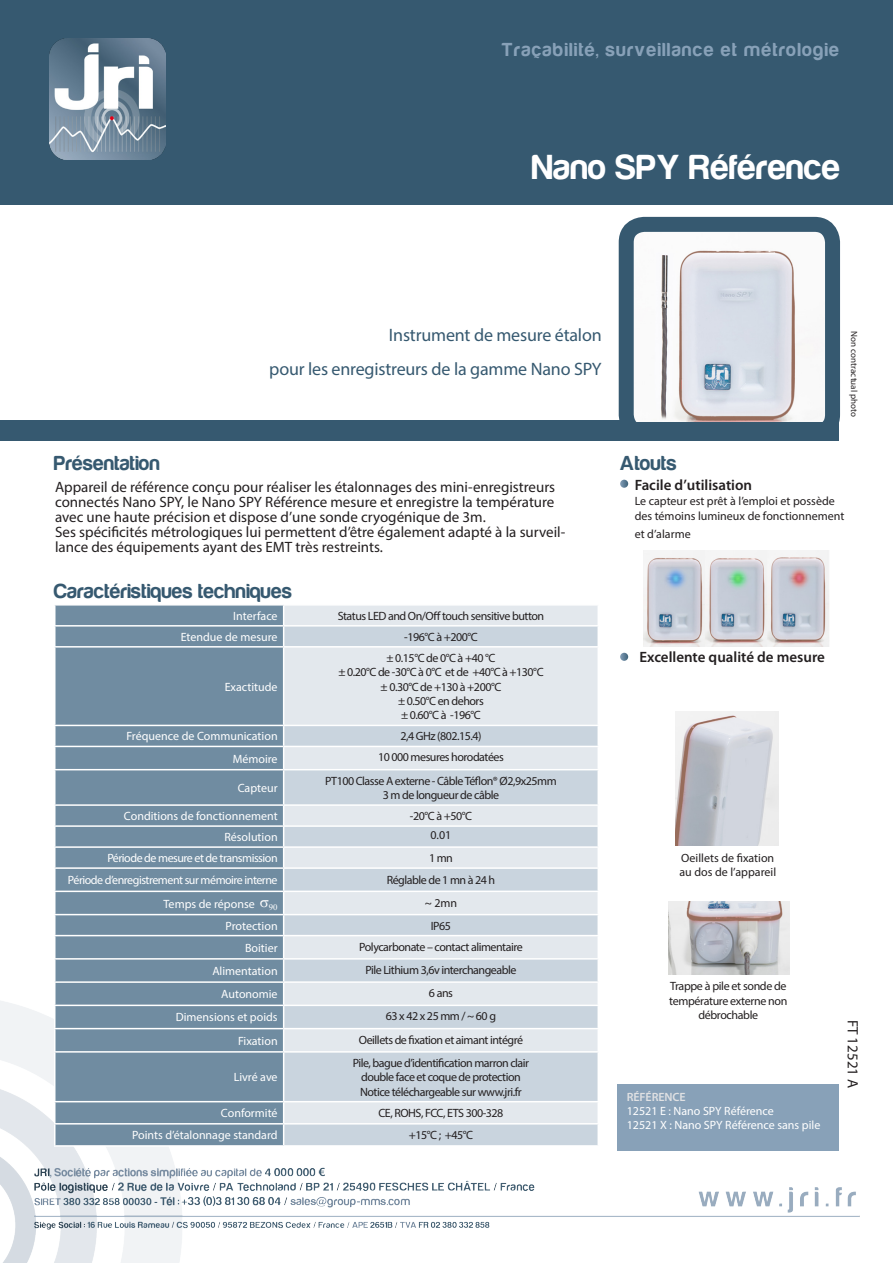
<style>
.page{position:relative;width:893px;height:1263px;background:#fff}
.page>*{position:absolute;margin:0;border:0;box-sizing:border-box;transform-origin:0 0}
.t1{font:36px "Harabara";letter-spacing:.02em;color:#fff}
.t2{font:21px "Harabara";letter-spacing:.02em;color:#365970}
.t3{font:19.5px "Harabara";letter-spacing:.08em;color:#88a1b8}
.t4{font:18px "Myriad Pro";letter-spacing:-.01em;color:#365970}
.t5{font:15px/15px "Myriad Pro";color:#231f20;text-align:justify}
.t6{font:600 15px "Myriad Pro";color:#231f20}
.t7{font:12px/14.4px "Myriad Pro";letter-spacing:-.04em;color:#231f20;text-align:center}
.t8{font:12px "Myriad Pro";color:#fff}
.t9{font:12px/15px "Myriad Pro";color:#231f20}
.t10{font:12px "Myriad Pro";letter-spacing:-.04em;color:#fff}
.t11{font:600 12px "Myriad Pro";letter-spacing:-.01em;color:#e0e1e3}
.t12{font:9px "Myriad Pro";color:#231f20}
</style>
<div class="page">
<img style="left:0;top:1001px;width:860px;height:262px">
<div style="left:0;top:0;width:893px;height:205px;background:#365970"></div>
<img style="left:49px;top:38px;width:117px;height:121px">
<div style="left:56px;top:605px;width:227px;height:540px;background:#708ca1"></div>
<div style="left:284px;top:605px;width:313px;height:20px;background:#e3e8ed"></div>
<svg style="left:284px;top:626px;width:313px;height:519px;fill:#e3e8ed"></svg>
<hr style="left:284px;top:646px;width:315px;height:1px;background:#fff">
<hr style="left:284px;top:725px;width:315px;height:1px;background:#fff">
<hr style="left:284px;top:746px;width:315px;height:1px;background:#fff">
<hr style="left:284px;top:769px;width:315px;height:1px;background:#fff">
<hr style="left:284px;top:867px;width:315px;height:2px;background:#fff">
<hr style="left:284px;top:890px;width:315px;height:2px;background:#fff">
<hr style="left:284px;top:914px;width:315px;height:1px;background:#fff">
<hr style="left:284px;top:935px;width:315px;height:1px;background:#fff">
<hr style="left:284px;top:958px;width:315px;height:1px;background:#fff">
<hr style="left:284px;top:981px;width:315px;height:2px;background:#fff">
<hr style="left:284px;top:1004px;width:315px;height:2px;background:#fff">
<hr style="left:284px;top:1028px;width:315px;height:1px;background:#fff">
<hr style="left:284px;top:1051px;width:315px;height:1px;background:#fff">
<hr style="left:284px;top:1101px;width:315px;height:1px;background:#fff">
<hr style="left:284px;top:1123px;width:315px;height:1px;background:#fff">
<hr style="left:284px;top:1145px;width:315px;height:2px;background:#fff">
<hr style="left:54px;top:625px;width:230px;height:1px;background:#fff">
<hr style="left:54px;top:646px;width:230px;height:1px;background:#fff">
<hr style="left:54px;top:725px;width:230px;height:1px;background:#fff">
<hr style="left:54px;top:746px;width:230px;height:1px;background:#fff">
<hr style="left:54px;top:769px;width:230px;height:1px;background:#fff">
<hr style="left:54px;top:804px;width:230px;height:2px;background:#fff">
<hr style="left:54px;top:825px;width:229px;height:2px;background:#fff">
<hr style="left:54px;top:846px;width:230px;height:2px;background:#fff">
<svg style="left:55px;top:806px;width:1px;height:61px"></svg>
<hr style="left:54px;top:867px;width:230px;height:2px;background:#fff">
<hr style="left:54px;top:890px;width:230px;height:2px;background:#fff">
<hr style="left:54px;top:914px;width:230px;height:1px;background:#fff">
<hr style="left:54px;top:935px;width:230px;height:1px;background:#fff">
<hr style="left:54px;top:958px;width:230px;height:1px;background:#fff">
<hr style="left:54px;top:981px;width:230px;height:2px;background:#fff">
<hr style="left:54px;top:983px;width:2px;height:21px;background:#fff">
<hr style="left:54px;top:1004px;width:230px;height:2px;background:#fff">
<hr style="left:54px;top:1006px;width:2px;height:22px;background:#fff">
<hr style="left:54px;top:1028px;width:230px;height:1px;background:#fff">
<hr style="left:54px;top:1029px;width:2px;height:22px;background:#fff">
<hr style="left:54px;top:1051px;width:230px;height:1px;background:#fff">
<hr style="left:54px;top:1052px;width:2px;height:49px;background:#fff">
<hr style="left:54px;top:1101px;width:230px;height:1px;background:#fff">
<hr style="left:54px;top:1102px;width:2px;height:21px;background:#fff">
<hr style="left:54px;top:1123px;width:230px;height:1px;background:#fff">
<hr style="left:54px;top:1124px;width:2px;height:21px;background:#fff">
<hr style="left:54px;top:1145px;width:230px;height:2px;background:#fff">
<hr style="left:284px;top:804px;width:315px;height:2px;background:#fff">
<hr style="left:283px;top:825px;width:316px;height:2px;background:#fff">
<hr style="left:284px;top:846px;width:315px;height:2px;background:#fff">
<svg style="left:597px;top:806px;width:1px;height:61px"></svg>
<hr style="left:597px;top:983px;width:2px;height:21px;background:#fff">
<hr style="left:597px;top:1006px;width:2px;height:22px;background:#fff">
<svg style="left:283px;top:825px;width:1px;height:226px"></svg>
<hr style="left:597px;top:1029px;width:2px;height:22px;background:#fff">
<hr style="left:283px;top:1052px;width:1px;height:49px;background:#fff">
<hr style="left:597px;top:1052px;width:2px;height:49px;background:#fff">
<hr style="left:597px;top:1102px;width:2px;height:21px;background:#fff">
<svg style="left:283px;top:1102px;width:1px;height:43px"></svg>
<hr style="left:597px;top:1124px;width:2px;height:21px;background:#fff">
<svg style="left:620px;top:480px;width:8px;height:8px"></svg>
<svg style="left:620px;top:653px;width:8px;height:8px"></svg>
<div style="left:0;top:420px;width:839px;height:20px;background:#365970"></div>
<div style="left:617px;top:1084px;width:222px;height:67px;background:#88a1b8"></div>
<img style="left:635px;top:233px;width:189px;height:188px">
<div style="left:619px;top:217px;width:221px;height:223px;border:15px solid #365970;border-radius:18px"></div>
<img style="left:643px;top:550px;width:186px;height:96px">
<img style="left:675px;top:711px;width:103px;height:134px">
<img style="left:668px;top:902px;width:122px;height:73px">
<svg style="left:269px;top:904px;width:8px;height:6px"></svg>
<p class="t3" style="left:502px;top:39px;width:339px">Traçabilité, surveillance et métrologie</p>
<p class="t1" style="left:532px;top:148px;width:309px">Nano SPY Référence</p>
<p class="t4" style="left:389px;top:324px;width:214px">Instrument de mesure étalon</p>
<p class="t4" style="left:269px;top:358px;width:334px">pour les enregistreurs de la gamme Nano SPY</p>
<p class="t12" style="left:860px;top:331px;width:87px;rotate:90deg">Non contractual photo</p>
<p class="t2" style="left:54px;top:452px;width:107px">Présentation</p>
<p class="t5" style="left:55px;top:479px;width:502px">Appareil de référence conçu pour réaliser les étalonnages des mini-enregistreurs connectés Nano SPY, le Nano SPY Référence mesure et enregistre la température avec une haute précision et dispose d’une sonde cryogénique de 3m.</p>
<p class="t5" style="left:55px;top:524px;width:512px">Ses spécificités métrologiques lui permettent d’être également adapté à la surveil&shy;lance des équipements ayant des EMT très restreints.</p>
<p class="t2" style="left:54px;top:580px;width:239px">Caractéristiques techniques</p>
<p class="t8" style="left:233px;top:608px;width:46px">Interface</p>
<p class="t7" style="left:338px;top:608px;width:208px">Status LED and On/Off touch sensitive button</p>
<p class="t8" style="left:181px;top:629px;width:98px">Etendue de mesure</p>
<p class="t7" style="left:404px;top:629px;width:75px">-196°C à +200°C</p>
<p class="t8" style="left:225px;top:679px;width:54px">Exactitude</p>
<p class="t7" style="left:387px;top:650px;width:110px">± 0.15°C de 0°C à +40 °C</p>
<p class="t7" style="left:338px;top:665px;width:207px">± 0.20°C de -30°C à 0°C et de +40°C à +130°C</p>
<p class="t7" style="left:381px;top:679px;width:122px">± 0.30°C de +130 à +200°C</p>
<p class="t7" style="left:398px;top:694px;width:87px">± 0.50°C en dehors</p>
<p class="t7" style="left:401px;top:708px;width:81px">± 0.60°C à -196°C</p>
<p class="t8" style="left:126px;top:729px;width:153px">Fréquence de Communication</p>
<p class="t7" style="left:400px;top:729px;width:83px">2,4 GHz (802.15.4)</p>
<p class="t8" style="left:233px;top:751px;width:46px">Mémoire</p>
<p class="t7" style="left:378px;top:750px;width:127px">10 000 mesures horodatées</p>
<p class="t8" style="left:238px;top:780px;width:41px">Capteur</p>
<p class="t7" style="left:325px;top:773px;width:233px">PT100 Classe A externe - Câble Téflon® Ø2,9x25mm</p>
<p class="t7" style="left:383px;top:788px;width:118px">3 m de longueur de câble</p>
<p class="t8" style="left:124px;top:809px;width:155px">Conditions de fonctionnement</p>
<p class="t7" style="left:410px;top:809px;width:64px">-20°C à +50°C</p>
<p class="t8" style="left:224px;top:830px;width:55px">Résolution</p>
<p class="t7" style="left:430px;top:828px;width:22px">0.01</p>
<p class="t10" style="left:107px;top:851px;width:172px">Période de mesure et de transmission</p>
<p class="t7" style="left:429px;top:851px;width:25px">1 mn</p>
<p class="t10" style="left:68px;top:873px;width:211px">Période d’enregistrement sur mémoire interne</p>
<p class="t7" style="left:387px;top:873px;width:110px">Réglable de 1 mn à 24 h</p>
<p class="t8" style="left:164px;top:897px;width:107px">Temps de réponse ▲</p>
<p class="t7" style="left:425px;top:896px;width:34px">~ 2mn</p>
<p class="t8" style="left:226px;top:918px;width:54px">Protection</p>
<p class="t7" style="left:431px;top:918px;width:22px">IP65</p>
<p class="t8" style="left:245px;top:940px;width:34px">Boitier</p>
<p class="t7" style="left:359px;top:939px;width:165px">Polycarbonate – contact alimentaire</p>
<p class="t8" style="left:212px;top:963px;width:67px">Alimentation</p>
<p class="t7" style="left:365px;top:962px;width:153px">Pile Lithium 3,6v interchangeable</p>
<p class="t8" style="left:221px;top:987px;width:58px">Autonomie</p>
<p class="t7" style="left:429px;top:986px;width:25px">6 ans</p>
<p class="t8" style="left:176px;top:1010px;width:103px">Dimensions et poids</p>
<p class="t7" style="left:386px;top:1009px;width:112px">63 x 42 x 25 mm / ~ 60 g</p>
<p class="t8" style="left:238px;top:1033px;width:41px">Fixation</p>
<p class="t7" style="left:359px;top:1032px;width:166px">Oeillets de fixation et aimant intégré</p>
<p class="t8" style="left:234px;top:1070px;width:45px">Livré ave</p>
<p class="t7" style="left:353px;top:1055px;width:178px">Pile, bague d’identification marron clair</p>
<p class="t7" style="left:361px;top:1070px;width:161px">double face et coque de protection</p>
<p class="t7" style="left:360px;top:1084px;width:163px">Notice téléchargeable sur www.jri.fr</p>
<p class="t8" style="left:221px;top:1106px;width:58px">Conformité</p>
<p class="t7" style="left:378px;top:1105px;width:126px">CE, ROHS, FCC, ETS 300-328</p>
<p class="t8" style="left:132px;top:1128px;width:147px">Points d’étalonnage standard</p>
<p class="t7" style="left:409px;top:1127px;width:66px">+15°C ; +45°C</p>
<p class="t2" style="left:620px;top:452px;width:58px">Atouts</p>
<p class="t6" style="left:635px;top:475px;width:119px">Facile d’utilisation</p>
<p class="t9" style="left:635px;top:493px;width:211px">Le capteur est prêt à l’emploi et possède des témoins lumineux de fonctionnement</p>
<p class="t9" style="left:635px;top:526px;width:58px">et d’alarme</p>
<p class="t6" style="left:639px;top:647px;width:187px">Excellente qualité de mesure</p>
<p class="t9" style="left:679px;top:850px;width:98px;line-height:14.4px">Oeillets de fixation au dos de l’appareil</p>
<p class="t7" style="left:669px;top:979px;width:120px">Trappe à pile et sonde de température externe non débrochable</p>
<p class="t11" style="left:627px;top:1089px;width:60px">RÉFÉRENCE</p>
<p class="t8" style="left:627px;top:1103px;width:149px">12521 E : Nano SPY Référence</p>
<p class="t8" style="left:627px;top:1118px;width:195px">12521 X : Nano SPY Référence sans pile</p>
<p class="t5" style="left:861px;top:1019px;width:70px;rotate:90deg">FT 12521 A</p>
</div>
